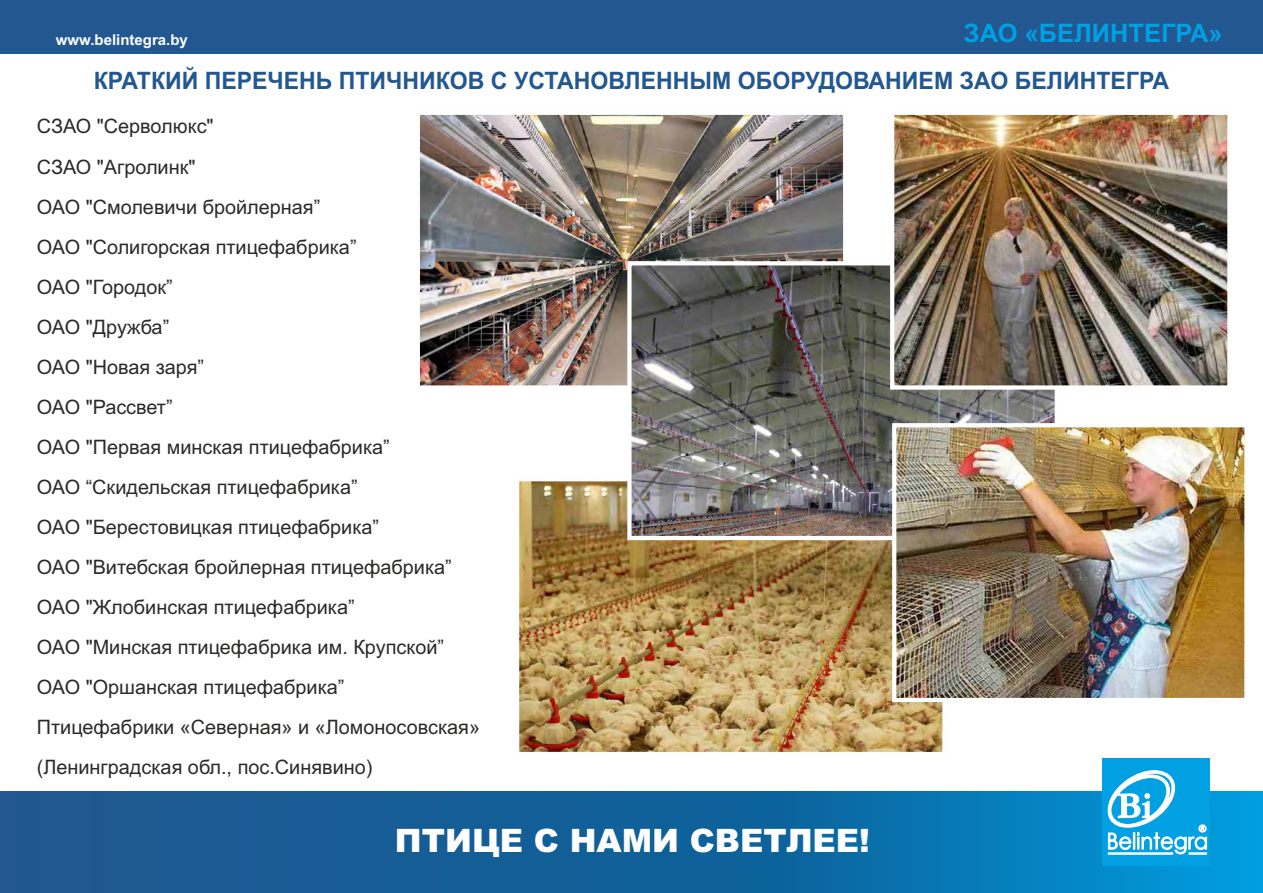
<style>
.page{position:relative;width:1263px;height:893px;background:#fff}
.page>*{position:absolute;margin:0;border:0;box-sizing:border-box;transform-origin:0 0}
.t1{font:900 32.25px "Arial";color:#fefefe}
.t2{font:700 25.5px "Arial";color:#00a0e3}
.t3{font:700 24px "Arial";color:#225790;scale:.96 1}
.t4{font:19.8px/40px "Arial";color:#2b2a29}
.t5{font:700 15px "Arial";color:#fefefe}
</style>
<div class="page">
<img style="left:520px;top:482px;width:421px;height:269px">
<div style="left:515px;top:477px;width:431px;height:279px;border:4px solid #fefefe"></div>
<svg style="left:0;top:792px;width:1263px;height:101px;background:#1167a2"></svg>
<div style="left:1102px;top:759px;width:108px;height:107px;background:#00a0e3"></div>
<svg style="left:1107px;top:758px;width:100px;height:97px"></svg>
<div style="left:0;top:0;width:1263px;height:53px;background:#225790"></div>
<img style="left:421px;top:116px;width:421px;height:269px">
<div style="left:416px;top:111px;width:431px;height:279px;border:4px solid #fefefe"></div>
<img style="left:632px;top:266px;width:422px;height:269px">
<div style="left:627px;top:261px;width:432px;height:279px;border:4px solid #fefefe"></div>
<img style="left:895px;top:116px;width:331px;height:269px">
<div style="left:890px;top:111px;width:341px;height:279px;border:4px solid #fefefe"></div>
<img style="left:897px;top:428px;width:346px;height:269px">
<div style="left:892px;top:423px;width:356px;height:279px;border:4px solid #fefefe"></div>
<p class="t5" style="left:56px;top:34px;width:133px">www.belintegra.by</p>
<p class="t2" style="left:964px;top:23px;width:260px">ЗАО «БЕЛИНТЕГРА»</p>
<p class="t3" style="left:94px;top:71px;width:1121px">КРАТКИЙ ПЕРЕЧЕНЬ ПТИЧНИКОВ С УСТАНОВЛЕННЫМ ОБОРУДОВАНИЕМ ЗАО БЕЛИНТЕГРА</p>
<p class="t4" style="left:37px;top:108px;width:445px">СЗАО "Серволюкс"<br>СЗАО "Агролинк"<br>ОАО "Смолевичи бройлерная”<br>ОАО "Солигорская птицефабрика”<br>ОАО "Городок”<br>ОАО "Дружба”<br>ОАО "Новая заря”<br>ОАО "Рассвет”<br>ОАО "Первая минская птицефабрика”<br>ОАО “Скидельская птицефабрика”<br>ОАО "Берестовицкая птицефабрика”<br>ОАО "Витебская бройлерная птицефабрика”<br>ОАО "Жлобинская птицефабрика”<br>ОАО "Минская птицефабрика им. Крупской”<br>ОАО "Оршанская птицефабрика”<br>Птицефабрики «Северная» и «Ломоносовская» (Ленинградская обл., пос.Синявино)</p>
<h1 class="t1" style="left:395px;top:829px;width:476px">ПТИЦЕ С НАМИ СВЕТЛЕЕ!</h1>
</div>
